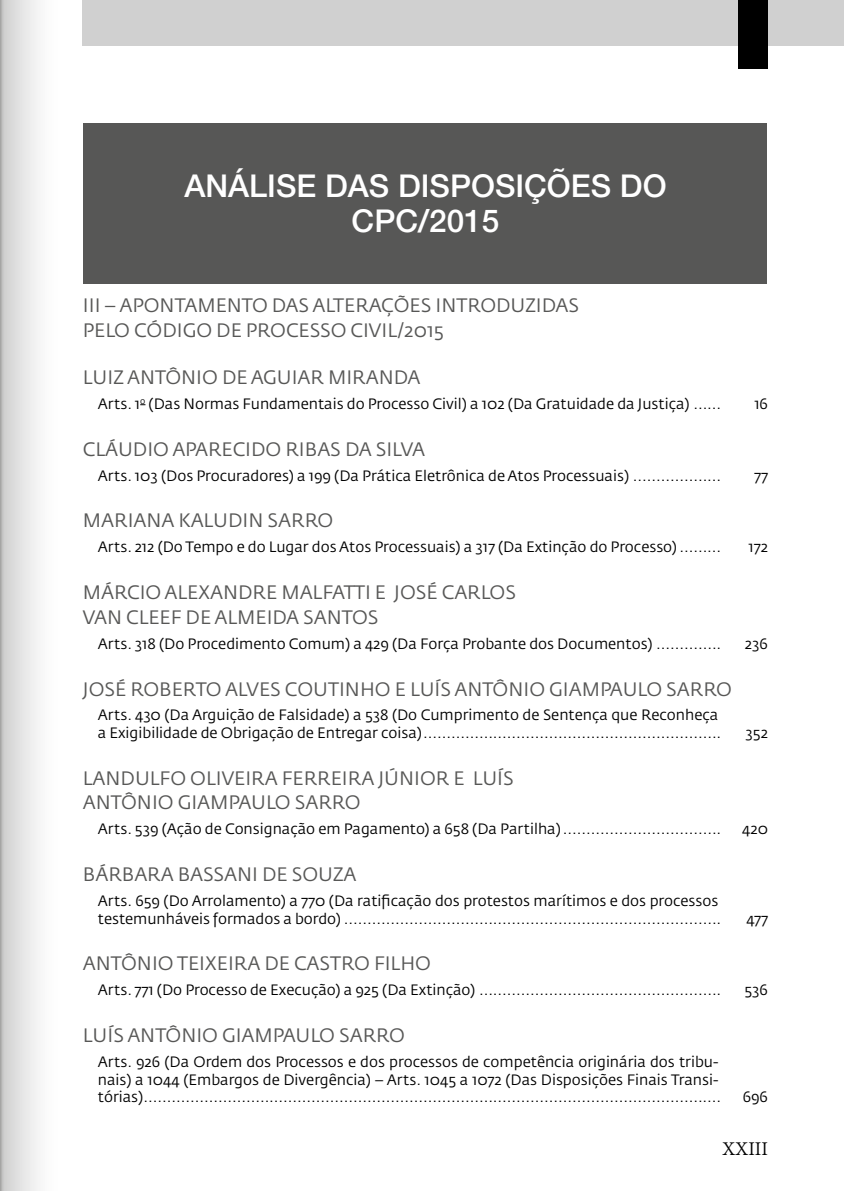
<style>
.page{position:relative;width:844px;height:1191px;background:#fff}
.page>*{position:absolute;margin:0;border:0;box-sizing:border-box;transform-origin:0 0}
.t1{font:500 31.5px/35px "Helvetica Neue LT Std";color:#fff;text-align:center}
.t2{font:21px "Adobe Devanagari";color:#000}
.t3{font:19.25px/24.5px "Fedra Sans Std";color:#575756}
.t4{font:14.88px/17.5px "Fedra Sans Std";color:#000}
</style>
<div class="page">
<div style="left:83px;top:0;width:760px;height:45px;background:#d0d0d0"></div>
<div style="left:738px;top:0;width:29px;height:68px;background:#000"></div>
<div style="left:83px;top:123px;width:683px;height:160px;background:#575756"></div>
<svg style="left:0;top:0;width:101px;height:1191px"></svg>
<h1 class="t1" style="left:184px;top:168px;width:483px">ANÁLISE DAS DISPOSIÇÕES DO<br>CPC/2015</h1>
<p class="t3" style="left:83px;top:293px;width:497px">III – APONTAMENTO DAS ALTERAÇÕES INTRODUZIDAS<br>PELO CÓDIGO DE PROCESSO CIVIL/2015</p>
<p class="t3" style="left:83px;top:365px;width:339px">LUIZ ANTÔNIO DE AGUIAR MIRANDA</p>
<p class="t4" style="left:98px;top:395px;width:624px">Arts. 1<sup>o</sup> (Das Normas Fundamentais do Processo Civil) a 102 (Da Gratuidade da Justiça) ......</p>
<p class="t4" style="left:754px;top:395px;width:15px">16</p>
<p class="t3" style="left:83px;top:436px;width:343px">CLÁUDIO APARECIDO RIBAS DA SILVA</p>
<p class="t4" style="left:98px;top:466px;width:624px">Arts. 103 (Dos Procuradores) a 199 (Da Prática Eletrônica de Atos Processuais) ...................</p>
<p class="t4" style="left:754px;top:466px;width:15px">77</p>
<p class="t3" style="left:83px;top:508px;width:252px">MARIANA KALUDIN SARRO</p>
<p class="t4" style="left:98px;top:538px;width:624px">Arts. 212 (Do Tempo e do Lugar dos Atos Processuais) a 317 (Da Extinção do Processo) .........</p>
<p class="t4" style="left:748px;top:538px;width:21px">172</p>
<p class="t3" style="left:83px;top:580px;width:434px">MÁRCIO ALEXANDRE MALFATTI E JOSÉ CARLOS<br>VAN CLEEF DE ALMEIDA SANTOS</p>
<p class="t4" style="left:98px;top:634px;width:624px">Arts. 318 (Do Procedimento Comum) a 429 (Da Força Probante dos Documentos) ..............</p>
<p class="t4" style="left:744px;top:634px;width:25px">236</p>
<p class="t3" style="left:83px;top:676px;width:650px">JOSÉ ROBERTO ALVES COUTINHO E LUÍS ANTÔNIO GIAMPAULO SARRO</p>
<p class="t4" style="left:98px;top:706px;width:624px">Arts. 430 (Da Arguição de Falsidade) a 538 (Do Cumprimento de Sentença que Reconheça a Exigibilidade de Obrigação de Entregar coisa)................................................................</p>
<p class="t4" style="left:745px;top:724px;width:24px">352</p>
<p class="t3" style="left:83px;top:766px;width:432px">LANDULFO OLIVEIRA FERREIRA JÚNIOR E LUÍS<br>ANTÔNIO GIAMPAULO SARRO</p>
<p class="t4" style="left:98px;top:820px;width:624px">Arts. 539 (Ação de Consignação em Pagamento) a 658 (Da Partilha)..................................</p>
<p class="t4" style="left:742px;top:820px;width:27px">420</p>
<p class="t3" style="left:83px;top:862px;width:275px">BÁRBARA BASSANI DE SOUZA</p>
<p class="t4" style="left:98px;top:892px;width:624px">Arts. 659 (Do Arrolamento) a 770 (Da ratificação dos protestos marítimos e dos processos testemunháveis formados a bordo) .................................................................................</p>
<p class="t4" style="left:746px;top:909px;width:23px">477</p>
<p class="t3" style="left:83px;top:951px;width:349px">ANTÔNIO TEIXEIRA DE CASTRO FILHO</p>
<p class="t4" style="left:98px;top:981px;width:624px">Arts. 771 (Do Processo de Execução) a 925 (Da Extinção) ....................................................</p>
<p class="t4" style="left:744px;top:981px;width:25px">536</p>
<p class="t3" style="left:83px;top:1023px;width:323px">LUÍS ANTÔNIO GIAMPAULO SARRO</p>
<p class="t4" style="left:98px;top:1053px;width:624px">Arts. 926 (Da Ordem dos Processos e dos processos de competência originária dos tribu‑ nais) a 1044 (Embargos de Divergência) – Arts. 1045 a 1072 (Das Disposições Finais Transi‑ tórias)............................................................................................................................</p>
<p class="t4" style="left:742px;top:1088px;width:27px">696</p>
<h2 class="t2" style="left:722px;top:1136px;width:47px">XXIII</h2>
</div>
